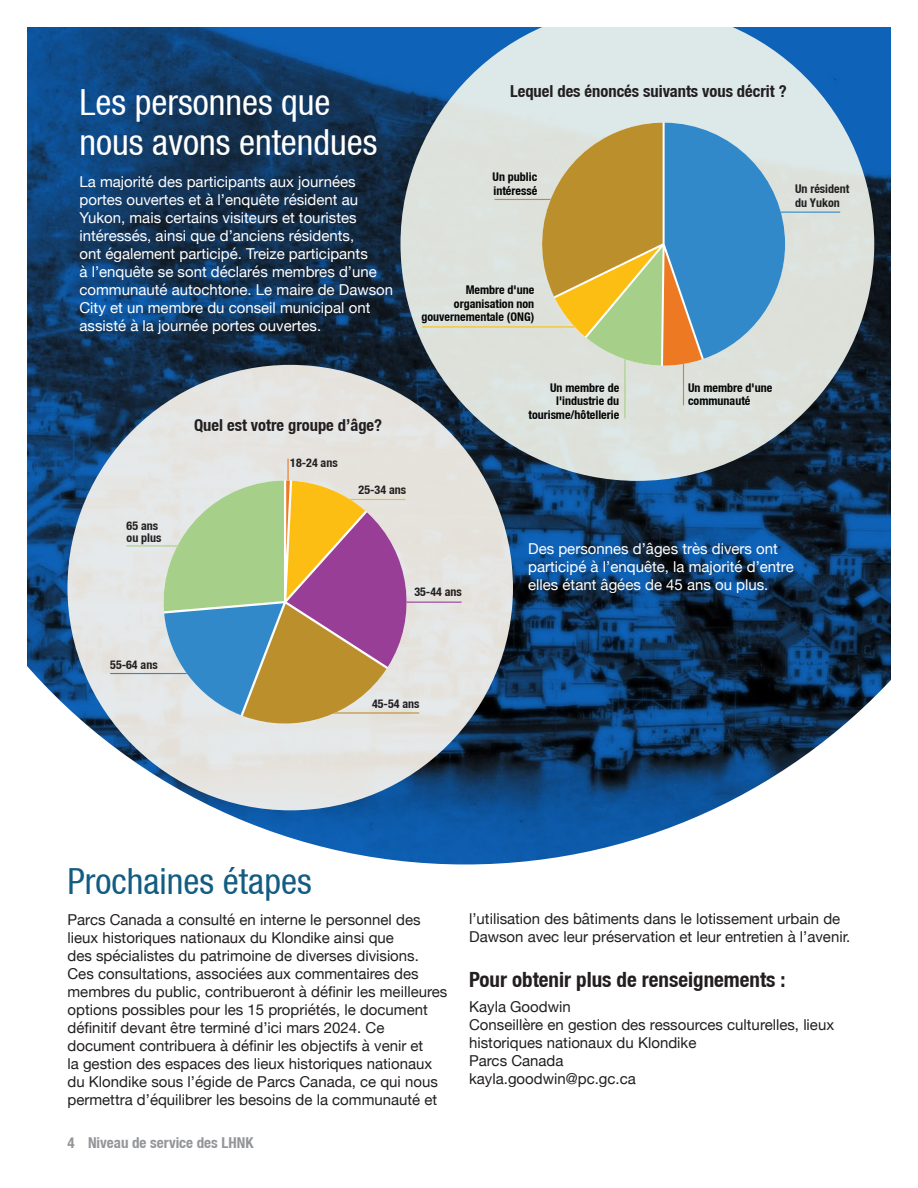
<style>
.page{position:relative;width:918px;height:1188px;background:#fff}
.page>*{position:absolute;margin:0;border:0;box-sizing:border-box;transform-origin:0 0}
.Main_Header{font:36px/40.5px "Helvetica Neue Condensed";color:#fff}
.Main_Header-2{font:36px "Helvetica Neue Condensed";color:#135c82}
.subheader{font:700 condensed 21px "Helvetica Neue";color:#231f20}
.subheader-2{font:700 condensed 16.5px "Helvetica Neue";color:#231f20}
.t1{font:15px/18px "Helvetica Neue";color:#231f20}
.t2{font:15px/18px "Helvetica Neue";color:#fff}
.t3{font:700 condensed 15px "Helvetica Neue";color:#939598}
.t4{font:700 condensed 12px/13.5px "Helvetica Neue";color:#040504}
.t5{font:700 condensed 12px/13.5px "Helvetica Neue";color:#231f20}
</style>
<div class="page">
<img style="left:27px;top:27px;width:864px;height:837px">
<div style="left:67px;top:365px;width:446px;height:445px;background:#e5e5e2;border-radius:50%"></div>
<div style="left:401px;top:7px;width:473px;height:474px;background:#dde2dd;border-radius:50%"></div>
<hr style="left:761px;top:212px;width:79px;height:1px;background:#3289c9">
<hr style="left:683px;top:363px;width:1px;height:42px;background:#ed7923">
<hr style="left:624px;top:354px;width:2px;height:64px;background:#a6d089">
<hr style="left:422px;top:326px;width:163px;height:2px;background:#fcbe12">
<hr style="left:495px;top:199px;width:103px;height:1px;background:#bc8f2d">
<svg style="left:525px;top:123px;width:260px;height:243px"></svg>
<hr style="left:385px;top:602px;width:77px;height:1px;background:#983e97">
<hr style="left:287px;top:459px;width:2px;height:64px;background:#ed7923">
<hr style="left:110px;top:673px;width:134px;height:1px;background:#3289c9">
<hr style="left:126px;top:545px;width:104px;height:2px;background:#a6d089">
<svg style="left:159px;top:481px;width:260px;height:243px"></svg>
<div style="left:0;top:0;width:918px;height:27px;background:#fff"></div>
<p class="Main_Header" style="left:80px;top:82px;width:300px">Les personnes que nous avons entendues</p>
<p class="t2" style="left:80px;top:174px;width:315px">La majorité des participants aux journées portes ouvertes et à l’enquête résident au Yukon, mais certains visiteurs et touristes intéressés, ainsi que d’anciens résidents,<br>ont également participé. Treize participants<br>à l’enquête se sont déclarés membres d’une communauté autochtone. Le maire de Dawson City et un membre du conseil municipal ont assisté à la journée portes ouvertes.</p>
<p class="subheader-2" style="left:510px;top:81px;width:278px">Lequel des énoncés suivants vous décrit ?</p>
<p class="t4" style="left:493px;top:170px;width:46px">Un public intéressé</p>
<p class="t5" style="left:795px;top:182px;width:56px">Un résident du Yukon</p>
<p class="t4" style="left:421px;top:283px;width:114px;text-align:right">Membre d'une organisation non gouvernementale (ONG)</p>
<p class="t5" style="left:127px;top:519px;width:36px;line-height:12px">65 ans ou plus</p>
<p class="subheader-2" style="left:194px;top:416px;width:190px">Quel est votre groupe d’âge?</p>
<p class="t5" style="left:290px;top:456px;width:49px">18-24 ans</p>
<p class="t5" style="left:359px;top:483px;width:49px">25-34 ans</p>
<p class="t5" style="left:414px;top:585px;width:49px">35-44 ans</p>
<p class="t4" style="left:528px;top:381px;width:92px;text-align:right">Un membre de l'industrie du tourisme/hôtellerie</p>
<p class="t4" style="left:688px;top:381px;width:86px">Un membre d'une communauté</p>
<p class="t2" style="left:528px;top:541px;width:267px">Des personnes d’âges très divers ont participé à l’enquête, la majorité d’entre elles étant âgées de 45 ans ou plus.</p>
<p class="t5" style="left:110px;top:658px;width:49px">55-64 ans</p>
<p class="t5" style="left:372px;top:697px;width:49px">45-54 ans</p>
<p class="Main_Header-2" style="left:68px;top:860px;width:246px">Prochaines étapes</p>
<p class="t1" style="left:68px;top:912px;width:381px">Parcs Canada a consulté en interne le personnel des lieux historiques nationaux du Klondike ainsi que<br>des spécialistes du patrimoine de diverses divisions.<br>Ces consultations, associées aux commentaires des membres du public, contribueront à définir les meilleures options possibles pour les 15 propriétés, le document définitif devant être terminé d’ici mars 2024. Ce document contribuera à définir les objectifs à venir et<br>la gestion des espaces des lieux historiques nationaux du Klondike sous l’égide de Parcs Canada, ce qui nous permettra d’équilibrer les besoins de la communauté et</p>
<p class="t3" style="left:68px;top:1134px;width:187px">4 Niveau de service des LHNK</p>
<p class="t1" style="left:469px;top:910px;width:383px">l’utilisation des bâtiments dans le lotissement urbain de<br>Dawson avec leur préservation et leur entretien à l’avenir.</p>
<p class="subheader" style="left:469px;top:967px;width:318px">Pour obtenir plus de renseignements :</p>
<p class="t1" style="left:469px;top:999px;width:103px">Kayla Goodwin</p>
<p class="t1" style="left:469px;top:1017px;width:367px">Conseillère en gestion des ressources culturelles, lieux historiques nationaux du Klondike</p>
<p class="t1" style="left:469px;top:1053px;width:96px">Parcs Canada</p>
<p class="t1" style="left:469px;top:1071px;width:168px">kayla.goodwin@pc.gc.ca</p>
</div>
